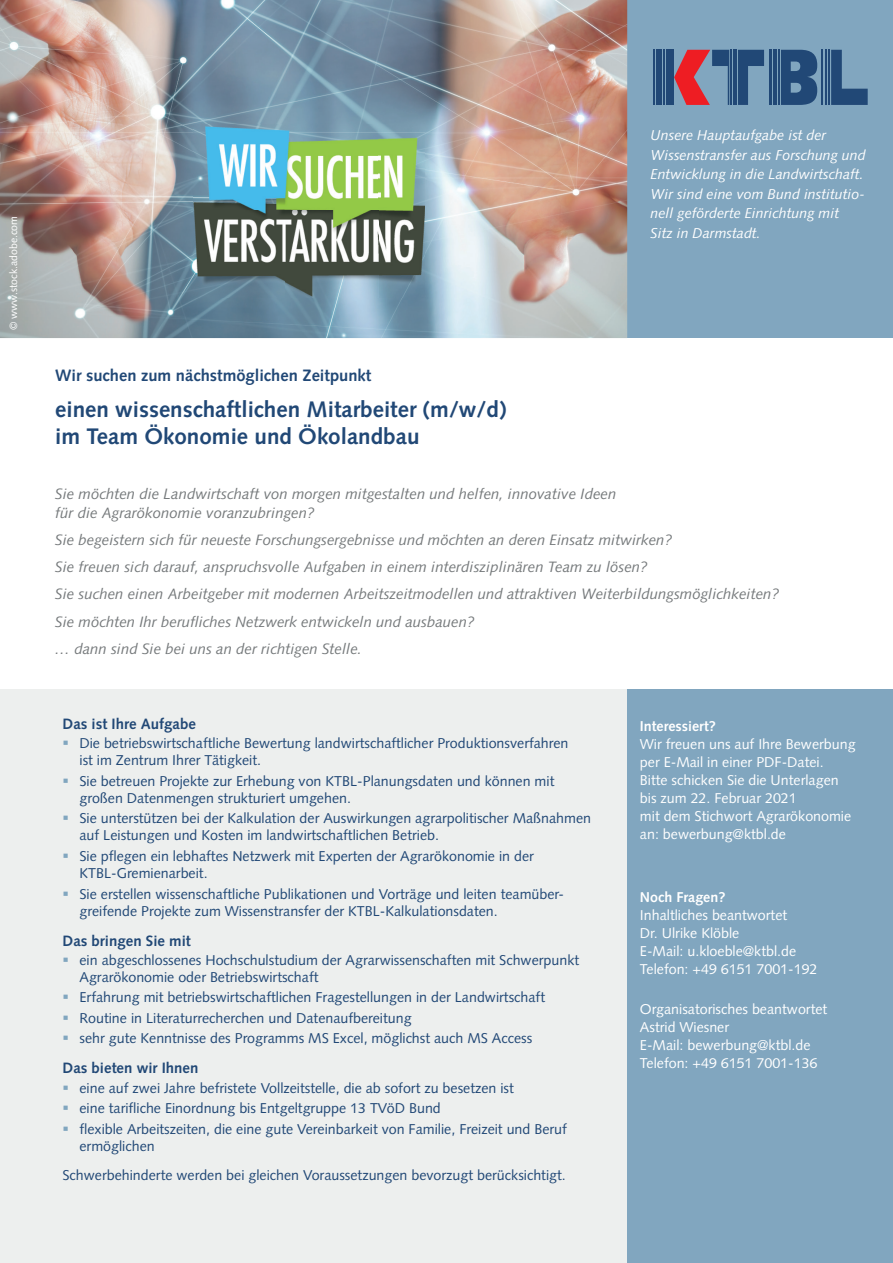
<style>
.page{position:relative;width:893px;height:1263px;background:#fff}
.page>*{position:absolute;margin:0;border:0;box-sizing:border-box;transform-origin:0 0}
.t1{font:700 22.5px/27px "Syntax LT Std";color:#214876}
.t2{font:700 16.5px "Syntax LT Std";color:#214876}
.t3{font:italic 15px/27.2px "Syntax LT Std";color:#75797b}
.t4{font:700 15px "Syntax LT Std";color:#214876}
.t5{font:14.25px/17.1px "Syntax LT Std";color:#214876}
.t6{font:14.25px/18px "Syntax LT Std";color:#fff}
.t7{font:italic 14.25px/19.5px "Syntax LT Std";color:#fff}
.t8{font:700 14.25px "Syntax LT Std";color:#fff}
.t9{font:10.5px "Syntax LT Std";color:#fff}
.s1{color:#81a6bf}
</style>
<div class="page">
<div style="left:0;top:651px;width:627px;height:612px;background:#edefee"></div>
<div style="left:627px;top:0;width:266px;height:1263px;background:#81a6bf"></div>
<div style="left:0;top:338px;width:893px;height:136px;background:#fff"></div>
<svg style="left:674px;top:50px;width:55px;height:55px"></svg>
<hr style="left:730px;top:50px;width:2px;height:55px;background:#214876">
<hr style="left:733px;top:50px;width:2px;height:55px;background:#214876">
<hr style="left:736px;top:50px;width:1px;height:55px;background:#214876">
<svg style="left:738px;top:50px;width:26px;height:55px"></svg>
<hr style="left:822px;top:50px;width:1px;height:55px;background:#214876">
<hr style="left:825px;top:50px;width:2px;height:55px;background:#214876">
<hr style="left:829px;top:50px;width:1px;height:55px;background:#214876">
<svg style="left:831px;top:50px;width:37px;height:55px"></svg>
<hr style="left:770px;top:50px;width:2px;height:55px;background:#214876">
<hr style="left:773px;top:50px;width:1px;height:55px;background:#214876">
<svg style="left:781px;top:50px;width:36px;height:55px"></svg>
<hr style="left:776px;top:50px;width:1px;height:55px;background:#214876">
<hr style="left:778px;top:50px;width:1px;height:55px;background:#214876">
<hr style="left:652px;top:50px;width:2px;height:55px;background:#214876">
<hr style="left:656px;top:50px;width:1px;height:55px;background:#214876">
<hr style="left:658px;top:50px;width:1px;height:55px;background:#214876">
<hr style="left:661px;top:50px;width:1px;height:55px;background:#214876">
<hr style="left:663px;top:50px;width:2px;height:55px;background:#214876">
<div style="left:666px;top:50px;width:7px;height:55px;background:#214876"></div>
<div style="left:0;top:452px;width:893px;height:237px;background:#fff"></div>
<img style="left:0;top:0;width:627px;height:338px">
<img style="left:194px;top:124px;width:231px;height:174px">
<p class="t9" style="left:7px;top:330px;width:116px;rotate:-90deg">© www.stock.adobe.com</p>
<p class="t2" style="left:55px;top:366px;width:317px">Wir suchen zum nächstmöglichen Zeitpunkt</p>
<h1 class="t1" style="left:55px;top:395px;width:453px">einen wissenschaftlichen Mitarbeiter (m/w/d) im Team Ökonomie und Ökolandbau</h1>
<p class="t7" style="left:651px;top:125px;width:217px">Unsere Hauptaufgabe ist der<br>Wissenstransfer aus Forschung und<br>Entwicklung in die Landwirtschaft.<br>Wir sind eine vom Bund institutio&shy;nell geförderte Einrichtung mit<br>Sitz in Darmstadt.</p>
<p class="t3" style="left:55px;top:483px;width:563px;line-height:19.5px">Sie möchten die Landwirtschaft von morgen mitgestalten und helfen, innovative Ideen für die Agrarökonomie voranzubringen?</p>
<p class="t3" style="left:55px;top:526px;width:725px">Sie begeistern sich für neueste Forschungsergebnisse und möchten an deren Einsatz mitwirken?<br>Sie freuen sich darauf, anspruchsvolle Aufgaben in einem interdisziplinären Team zu lösen?<br>Sie suchen einen Arbeitgeber mit modernen Arbeitszeitmodellen und attraktiven Weiterbildungsmöglichkeiten?<br>Sie möchten Ihr berufliches Netzwerk entwickeln und ausbauen?<br>… dann sind Sie bei uns an der richtigen Stelle.</p>
<p class="t4" style="left:63px;top:715px;width:135px">Das ist Ihre Aufgabe</p>
<p class="t5" style="left:80px;top:735px;width:490px;text-indent:-17px"><span class="s1">▪</span> Die betriebswirtschaftliche Bewertung landwirtschaftlicher Produktionsverfahren ist im Zentrum Ihrer Tätigkeit.</p>
<p class="t5" style="left:80px;top:772px;width:476px;text-indent:-17px"><span class="s1">▪</span> Sie betreuen Projekte zur Erhebung von KTBL-Planungsdaten und können mit großen Datenmengen strukturiert umgehen.</p>
<p class="t5" style="left:80px;top:810px;width:513px;text-indent:-17px"><span class="s1">▪</span> Sie unterstützen bei der Kalkulation der Auswirkungen agrarpolitischer Maßnahmen auf Leistungen und Kosten im landwirtschaftlichen Betrieb.</p>
<p class="t5" style="left:80px;top:847px;width:456px;text-indent:-17px"><span class="s1">▪</span> Sie pflegen ein lebhaftes Netzwerk mit Experten der Agrarökonomie in der<br>KTBL-Gremienarbeit.</p>
<p class="t5" style="left:80px;top:885px;width:486px;text-indent:-17px"><span class="s1">▪</span> Sie erstellen wissenschaftliche Publikationen und Vorträge und leiten teamüber&shy;greifende Projekte zum Wissenstransfer der KTBL-Kalkulationsdaten.</p>
<p class="t4" style="left:63px;top:932px;width:130px">Das bringen Sie mit</p>
<p class="t5" style="left:80px;top:951px;width:501px;text-indent:-17px"><span class="s1">▪</span> ein abgeschlossenes Hochschulstudium der Agrarwissenschaften mit Schwerpunkt<br>Agrarökonomie oder Betriebswirtschaft</p>
<p class="t5" style="left:63px;top:989px;width:484px"><span class="s1">▪</span> Erfahrung mit betriebswirtschaftlichen Fragestellungen in der Landwirtschaft</p>
<p class="t5" style="left:63px;top:1009px;width:351px"><span class="s1">▪</span> Routine in Literaturrecherchen und Datenaufbereitung</p>
<p class="t5" style="left:63px;top:1030px;width:471px"><span class="s1">▪</span> sehr gute Kenntnisse des Programms MS Excel, möglichst auch MS Access</p>
<p class="t4" style="left:63px;top:1059px;width:137px">Das bieten wir Ihnen</p>
<p class="t5" style="left:63px;top:1079px;width:453px"><span class="s1">▪</span> eine auf zwei Jahre befristete Vollzeitstelle, die ab sofort zu besetzen ist</p>
<p class="t5" style="left:63px;top:1099px;width:380px"><span class="s1">▪</span> eine tarifliche Einordnung bis Entgeltgruppe 13 TVöD Bund</p>
<p class="t5" style="left:80px;top:1120px;width:489px;text-indent:-17px"><span class="s1">▪</span> flexible Arbeitszeiten, die eine gute Vereinbarkeit von Familie, Freizeit und Beruf ermöglichen</p>
<p class="t5" style="left:63px;top:1166px;width:505px">Schwerbehinderte werden bei gleichen Voraussetzungen bevorzugt berücksichtigt.</p>
<p class="t8" style="left:640px;top:718px;width:77px">Interessiert?</p>
<p class="t6" style="left:640px;top:736px;width:217px">Wir freuen uns auf Ihre Bewerbung per E-Mail in einer PDF-Datei.<br>Bitte schicken Sie die Unterlagen bis zum 22. Februar 2021<br>mit dem Stichwort Agrarökonomie an: bewerbung@ktbl.de</p>
<p class="t8" style="left:640px;top:889px;width:87px">Noch Fragen?</p>
<p class="t6" style="left:640px;top:906px;width:179px">Inhaltliches beantwortet<br>Dr. Ulrike Klöble<br>E-Mail: u.kloeble@ktbl.de<br>Telefon: +49 6151 7001-192</p>
<p class="t6" style="left:640px;top:1000px;width:189px">Organisatorisches beantwortet<br>Astrid Wiesner<br>E-Mail: bewerbung@ktbl.de<br>Telefon: +49 6151 7001-136</p>
</div>
